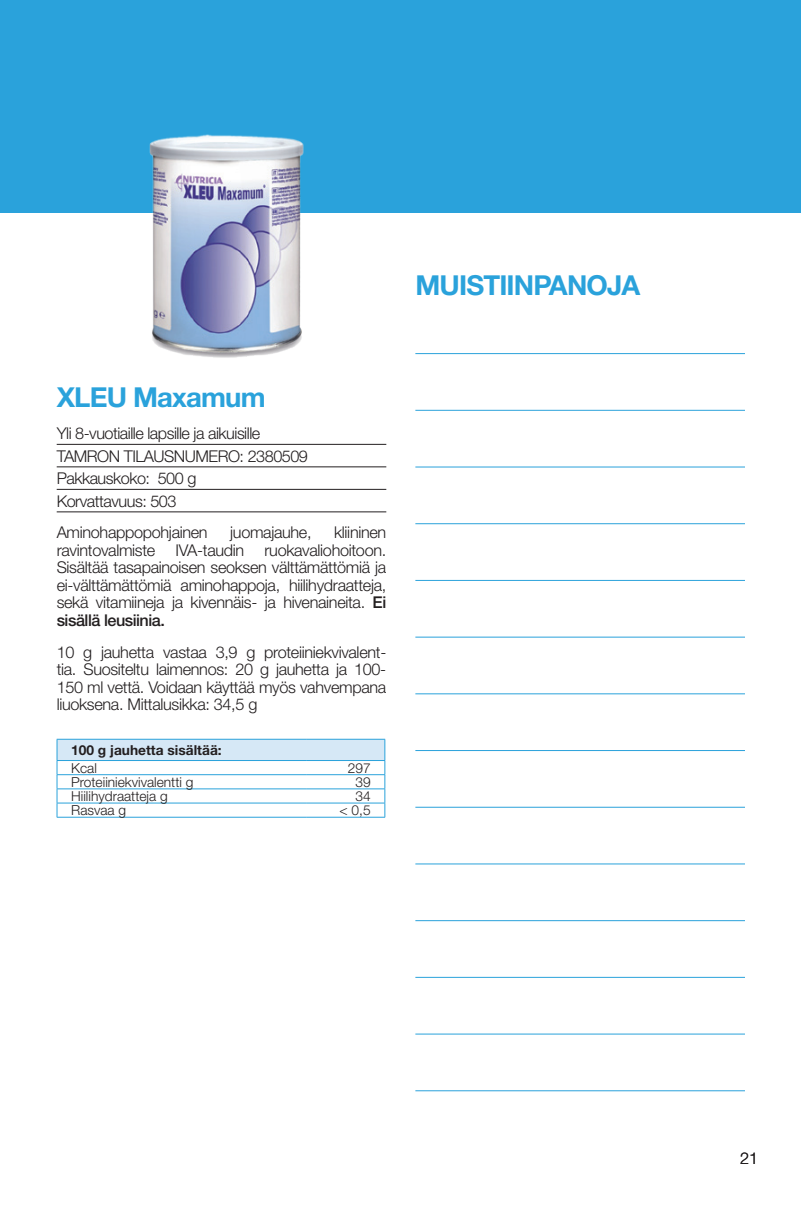
<style>
.page{position:relative;width:801px;height:1205px;background:#fff}
.page>*{position:absolute;margin:0;border:0;box-sizing:border-box;transform-origin:0 0}
.t1{font:700 27.5px "Helvetica Neue LT Std";letter-spacing:-.03em;color:#2aa2db}
.t2{font:300 16.25px/17.5px "Helvetica Neue LT Std";letter-spacing:-.02em;color:#231f20;text-align:justify}
.t3{font:300 13.75px "Helvetica Neue LT Std";color:#231f20}
.t4{font:700 13.75px "Helvetica Neue LT Std";color:#231f20}
.s1{font-weight:500}
</style>
<div class="page">
<div style="left:0;top:0;width:801px;height:213px;background:#2aa2db"></div>
<img style="left:149px;top:134px;width:155px;height:224px">
<hr style="left:57px;top:444px;width:329px;height:1px;background:#231f20">
<hr style="left:57px;top:466px;width:329px;height:1px;background:#231f20">
<hr style="left:57px;top:489px;width:329px;height:1px;background:#231f20">
<hr style="left:57px;top:511px;width:329px;height:1px;background:#231f20">
<hr style="left:415px;top:466px;width:330px;height:1px;background:#2aa2db">
<hr style="left:415px;top:410px;width:330px;height:1px;background:#2aa2db">
<hr style="left:415px;top:353px;width:330px;height:1px;background:#2aa2db">
<hr style="left:415px;top:523px;width:330px;height:1px;background:#2aa2db">
<hr style="left:415px;top:580px;width:330px;height:1px;background:#2aa2db">
<hr style="left:415px;top:637px;width:330px;height:1px;background:#2aa2db">
<hr style="left:415px;top:693px;width:330px;height:1px;background:#2aa2db">
<hr style="left:415px;top:750px;width:330px;height:1px;background:#2aa2db">
<hr style="left:415px;top:807px;width:330px;height:1px;background:#2aa2db">
<hr style="left:415px;top:863px;width:330px;height:1px;background:#2aa2db">
<hr style="left:415px;top:920px;width:330px;height:1px;background:#2aa2db">
<hr style="left:415px;top:977px;width:330px;height:1px;background:#2aa2db">
<hr style="left:415px;top:1033px;width:330px;height:1px;background:#2aa2db">
<hr style="left:415px;top:1090px;width:330px;height:1px;background:#2aa2db">
<svg style="left:57px;top:739px;width:328px;height:78px"></svg>
<hr style="left:57px;top:817px;width:250px;height:1px;background:#2aa2db">
<hr style="left:307px;top:817px;width:78px;height:1px;background:#2aa2db">
<h1 class="t1" style="left:415px;top:268px;width:227px">MUISTIINPANOJA</h1>
<h1 class="t1" style="left:57px;top:380px;width:210px">XLEU Maxamum</h1>
<p class="t2" style="left:57px;top:422px;width:253px;line-height:22.5px;text-align:left">Yli 8-vuotiaille lapsille ja aikuisille<br>TAMRON TILAUSNUMERO: 2380509<br>Pakkauskoko: 500 g<br>Korvattavuus: 503</p>
<p class="t2" style="left:57px;top:523px;width:152px">Aminohappopohjainen</p>
<p class="t2" style="left:230px;top:523px;width:83px">juomajauhe,</p>
<p class="t2" style="left:57px;top:523px;width:331px;text-indent:277px">kliininen ravintovalmiste IVA-taudin ruokavaliohoitoon.<br>Sisältää tasapainoisen seoksen välttämättömiä ja ei-välttämättömiä aminohappoja, hiilihydraatteja, sekä vitamiineja ja kivennäis- ja hivenaineita. <span class="s1">Ei sisällä leusiinia.</span></p>
<p class="t2" style="left:57px;top:642px;width:331px">10 g jauhetta vastaa 3,9 g proteiiniekvivalent&shy;tia. Suositeltu laimennos: 20 g jauhetta ja 100- 150 ml vettä. Voidaan käyttää myös vahvempana liuoksena. Mittalusikka: 34,5 g</p>
<p class="t4" style="left:71px;top:741px;width:152px">100 g jauhetta sisältää:</p>
<p class="t3" style="left:71px;top:759px;width:27px">Kcal</p>
<p class="t3" style="left:348px;top:759px;width:24px">297</p>
<p class="t3" style="left:71px;top:773px;width:124px">Proteiiniekvivalentti g</p>
<p class="t3" style="left:355px;top:773px;width:17px">39</p>
<p class="t3" style="left:71px;top:787px;width:98px">Hiilihydraatteja g</p>
<p class="t3" style="left:355px;top:787px;width:17px">34</p>
<p class="t3" style="left:71px;top:802px;width:57px">Rasvaa g</p>
<p class="t3" style="left:339px;top:802px;width:33px">&lt; 0,5</p>
<p class="t2" style="left:740px;top:1149px;width:20px">21</p>
</div>
